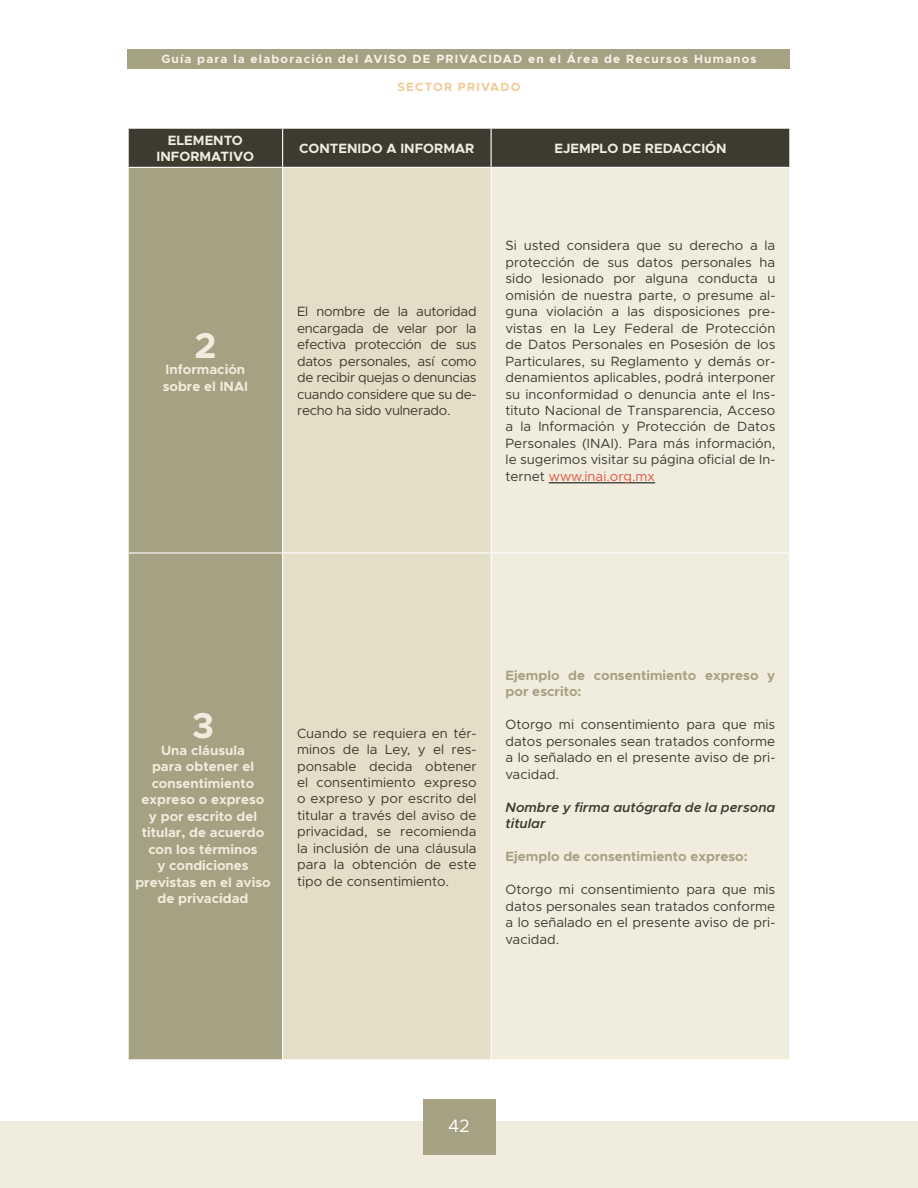
<style>
.page{position:relative;width:918px;height:1188px;background:#fff}
.page>*{position:absolute;margin:0;border:0;box-sizing:border-box;transform-origin:0 0}
.t1{font:700 36px "Metropolis";color:#f0edde}
.t2{font:18px "Metropolis";color:#fff}
.t3{font:13.5px/16.5px "Metropolis";color:#3d3b30;text-align:justify}
.t4{font:700 13.5px/16.5px "Metropolis";color:#f0edde;text-align:center}
.t5{font:700 13.5px/16.5px "Metropolis";color:#a6a182}
.t6{font:italic 600 13.5px/16.5px "Metropolis";color:#3d3b30}
.t7{font:700 12px "Metropolis";letter-spacing:.1em;color:#f4f3e8}
.t8{font:700 12px "Metropolis";letter-spacing:.1em;color:#f1cb97}
.s1{color:#de5445}
</style>
<div class="page">
<div style="left:0;top:1121px;width:918px;height:67px;background:#f0edde"></div>
<div style="left:423px;top:1099px;width:72px;height:56px;background:#a6a182"></div>
<div style="left:128px;top:49px;width:662px;height:20px;background:#a6a182"></div>
<div style="left:129px;top:129px;width:660px;height:38px;background:#3d3b30"></div>
<div style="left:129px;top:168px;width:153px;height:891px;background:#a6a182"></div>
<div style="left:283px;top:168px;width:208px;height:891px;background:#e3dec7"></div>
<div style="left:492px;top:168px;width:297px;height:891px;background:#f0edde"></div>
<hr style="left:282px;top:129px;width:1px;height:38px;background:#fff">
<hr style="left:491px;top:129px;width:1px;height:38px;background:#fff">
<hr style="left:128px;top:552px;width:155px;height:2px;background:#fff">
<hr style="left:283px;top:552px;width:208px;height:2px;background:#fff">
<hr style="left:491px;top:552px;width:299px;height:2px;background:#fff">
<hr style="left:549px;top:483px;width:106px;height:1px;background:#000">
<p class="t7" style="left:161px;top:51px;width:597px">Guía para la elaboración del AVISO DE PRIVACIDAD en el Área de Recursos Humanos</p>
<p class="t8" style="left:397px;top:80px;width:125px">SECTOR PRIVADO</p>
<p class="t4" style="left:157px;top:132px;width:99px">ELEMENTO<br>INFORMATIVO</p>
<p class="t4" style="left:299px;top:140px;width:177px">CONTENIDO A INFORMAR</p>
<p class="t4" style="left:554px;top:140px;width:174px">EJEMPLO DE REDACCIÓN</p>
<h1 class="t1" style="left:194px;top:323px;width:23px">2</h1>
<p class="t4" style="left:163px;top:362px;width:87px;text-align:left">Información sobre el INAI</p>
<p class="t3" style="left:297px;top:303px;width:181px">El nombre de la autoridad encargada de velar por la efectiva protección de sus datos personales, así como de recibir quejas o denuncias cuando considere que su de&shy;recho ha sido vulnerado.</p>
<p class="t3" style="left:506px;top:237px;width:271px">Si usted considera que su derecho a la protección de sus datos personales ha sido lesionado por alguna conducta u omisión de nuestra parte, o presume al&shy;guna violación a las disposiciones pre&shy;vistas en la Ley Federal de Protección de Datos Personales en Posesión de los Particulares, su Reglamento y demás or&shy;denamientos aplicables, podrá interponer su inconformidad o denuncia ante el Ins&shy;tituto Nacional de Transparencia, Acceso a la Información y Protección de Datos Personales (INAI). Para más información, le sugerimos visitar su página oficial de In&shy;ternet <span class="s1">www.inai.org.mx</span></p>
<h1 class="t1" style="left:192px;top:703px;width:23px">3</h1>
<p class="t4" style="left:135px;top:742px;width:137px">Una cláusula<br>para obtener el consentimiento expreso o expreso<br>y por escrito del titular, de acuerdo con los términos<br>y condiciones previstas en el aviso de privacidad</p>
<p class="t3" style="left:297px;top:725px;width:181px">Cuando se requiera en tér&shy;minos de la Ley, y el res&shy;ponsable decida obtener el consentimiento expreso o expreso y por escrito del titular a través del aviso de privacidad, se recomienda la inclusión de una cláusula para la obtención de este tipo de consentimiento.</p>
<p class="t5" style="left:506px;top:667px;width:271px">Ejemplo de consentimiento expreso y por escrito:</p>
<p class="t3" style="left:506px;top:716px;width:271px">Otorgo mi consentimiento para que mis datos personales sean tratados conforme a lo señalado en el presente aviso de pri&shy;vacidad.</p>
<p class="t6" style="left:506px;top:799px;width:271px">Nombre y firma autógrafa de la persona titular</p>
<p class="t5" style="left:506px;top:848px;width:244px">Ejemplo de consentimiento expreso:</p>
<p class="t3" style="left:506px;top:881px;width:271px">Otorgo mi consentimiento para que mis datos personales sean tratados conforme a lo señalado en el presente aviso de pri&shy;vacidad.</p>
<h2 class="t2" style="left:448px;top:1114px;width:23px">42</h2>
</div>
